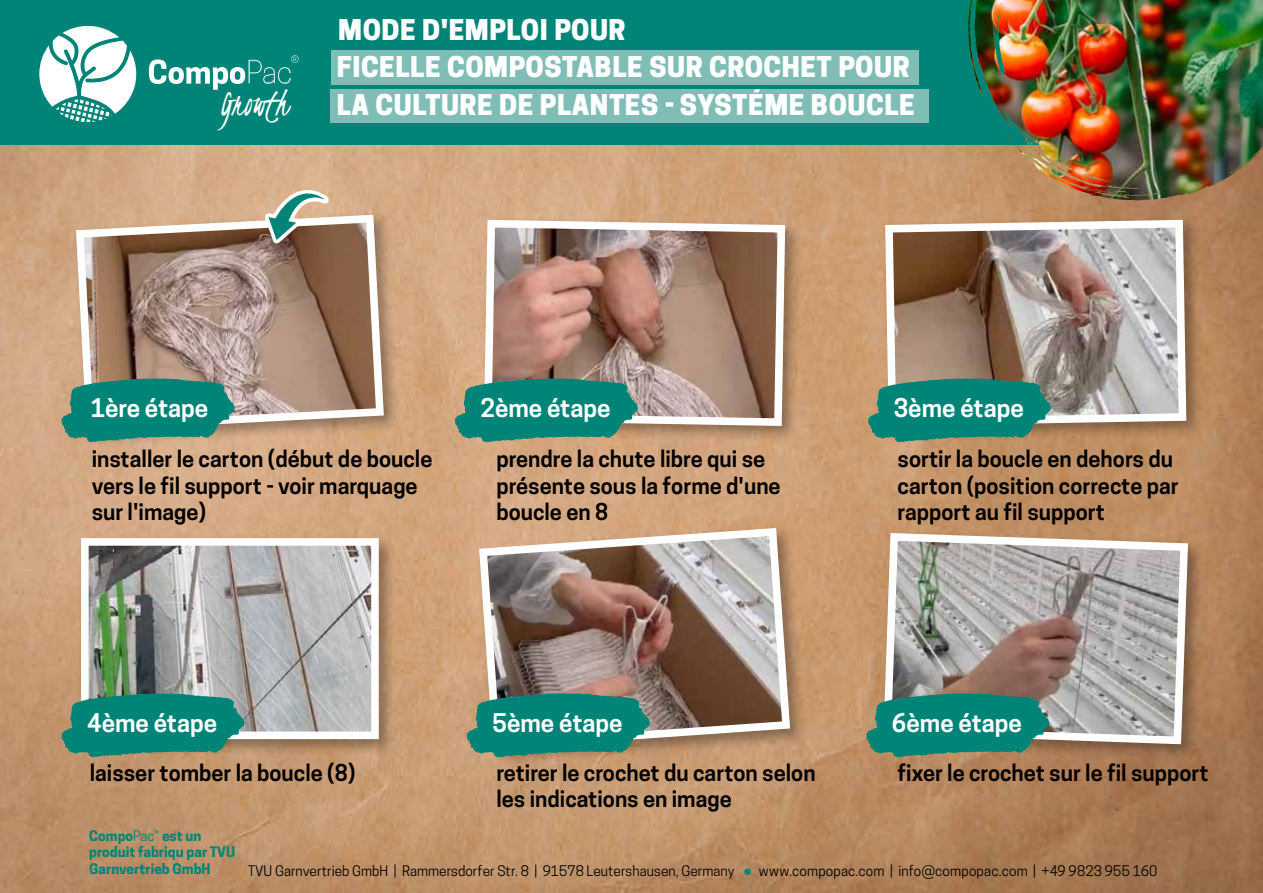
<style>
.page{position:relative;width:1263px;height:893px;background:#fff}
.page>*{position:absolute;margin:0;border:0;box-sizing:border-box;transform-origin:0 0}
.t1{font:800 26.85px/38.4px "Cooper Hewitt";letter-spacing:.02em;color:#fff;text-align:right}
.t2{font:600 24.3px "Cooper Hewitt";color:#fff}
.t3{font:600 21.75px/26.2px "Cooper Hewitt";color:#000}
.t4{font:13.65px "Cooper Hewitt";color:#000}
.t5{font:700 13.65px/16.5px "Cooper Hewitt";color:#008477}
.s1{font-family:"Kristi";font-weight:400;font-size:40.95px}
.s2{font-weight:400}
</style>
<div class="page">
<img style="left:0;top:145px;width:1263px;height:748px">
<div style="left:0;top:0;width:1258px;height:145px;background:#008477"></div>
<div style="left:331px;top:51px;width:587px;height:34px;background:#80bdb7"></div>
<div style="left:331px;top:89px;width:598px;height:33px;background:#80bdb7"></div>
<img style="left:968px;top:0;width:295px;height:201px">
<img style="left:974px;top:0;width:59px;height:144px">
<svg style="left:149px;top:55px;width:150px;height:35px"></svg>
<svg style="left:39px;top:26px;width:97px;height:96px"></svg>
<div style="left:72px;top:211px;width:329px;height:237px;background:#000;opacity:.34"></div>
<svg style="left:72px;top:211px;width:316px;height:224px;background:#ac8f7e"></svg>
<div style="left:77px;top:534px;width:319px;height:222px;background:#000;opacity:.34"></div>
<img style="left:90px;top:547px;width:280px;height:183px">
<div style="left:81px;top:538px;width:298px;height:201px;border:8px solid #fff"></div>
<div style="left:480px;top:216px;width:322px;height:227px;background:#000;opacity:.34"></div>
<svg style="left:480px;top:216px;width:309px;height:214px;background:#ad8c7d"></svg>
<div style="left:475px;top:524px;width:332px;height:242px;background:#000;opacity:.34"></div>
<img style="left:475px;top:524px;width:319px;height:229px">
<div style="left:881px;top:216px;width:322px;height:227px;background:#000;opacity:.34"></div>
<img style="left:881px;top:216px;width:309px;height:214px">
<div style="left:880px;top:529px;width:325px;height:232px;background:#000;opacity:.34"></div>
<svg style="left:879px;top:529px;width:313px;height:219px;background:#afa49e"></svg>
<svg style="left:62px;top:378px;width:173px;height:65px;background:#2a8b7b"></svg>
<div style="left:744px;top:868px;width:7px;height:7px;background:#008477;border-radius:50%"></div>
<svg style="left:257px;top:178px;width:79px;height:75px;background:#a89c86"></svg>
<svg style="left:455px;top:378px;width:183px;height:65px;background:#298a79"></svg>
<svg style="left:868px;top:378px;width:183px;height:64px;background:#248776"></svg>
<svg style="left:62px;top:693px;width:182px;height:64px;background:#238879"></svg>
<svg style="left:467px;top:693px;width:183px;height:64px;background:#238676"></svg>
<svg style="left:866px;top:693px;width:183px;height:64px;background:#228575"></svg>
<p class="t1" style="left:338px;top:11px;width:289px">MODE D'EMPLOI POUR</p>
<p class="t1" style="left:219px;top:48px;width:697px">FICELLE COMPOSTABLE SUR CROCHET POUR<br><span class="s1">Growth</span> LA CULTURE DE PLANTES - SYSTÉME BOUCLE</p>
<p class="t2" style="left:91px;top:394px;width:119px">1ère étape</p>
<p class="t3" style="left:92px;top:446px;width:342px">installer le carton (début de boucle vers le fil support - voir marquage sur l'image)</p>
<p class="t2" style="left:480px;top:394px;width:132px">2ème étape</p>
<p class="t2" style="left:894px;top:394px;width:132px">3ème étape</p>
<p class="t3" style="left:496px;top:446px;width:286px">prendre la chute libre qui se présente sous la forme d'une boucle en 8</p>
<p class="t3" style="left:897px;top:446px;width:283px">sortir la boucle en dehors du carton (position correcte par rapport au fil support</p>
<p class="t2" style="left:87px;top:709px;width:132px">4ème étape</p>
<p class="t2" style="left:493px;top:709px;width:132px">5ème étape</p>
<p class="t2" style="left:892px;top:709px;width:132px">6ème étape</p>
<p class="t3" style="left:90px;top:760px;width:267px">laisser tomber la boucle (8)</p>
<p class="t3" style="left:496px;top:760px;width:321px">retirer le crochet du carton selon les indications en image</p>
<p class="t3" style="left:897px;top:760px;width:313px">fixer le crochet sur le fil support</p>
<p class="t5" style="left:89px;top:828px;width:147px">Compo<span class="s2">Pac®</span> est un produit fabriqu par TVU<br>Garnvertrieb GmbH</p>
<p class="t4" style="left:248px;top:863px;width:488px">TVU Garnvertrieb GmbH | Rammersdorfer Str. 8 | 91578 Leutershausen, Germany</p>
<p class="t4" style="left:759px;top:863px;width:400px">www.compopac.com | info@compopac.com | +49 9823 955 160</p>
</div>
